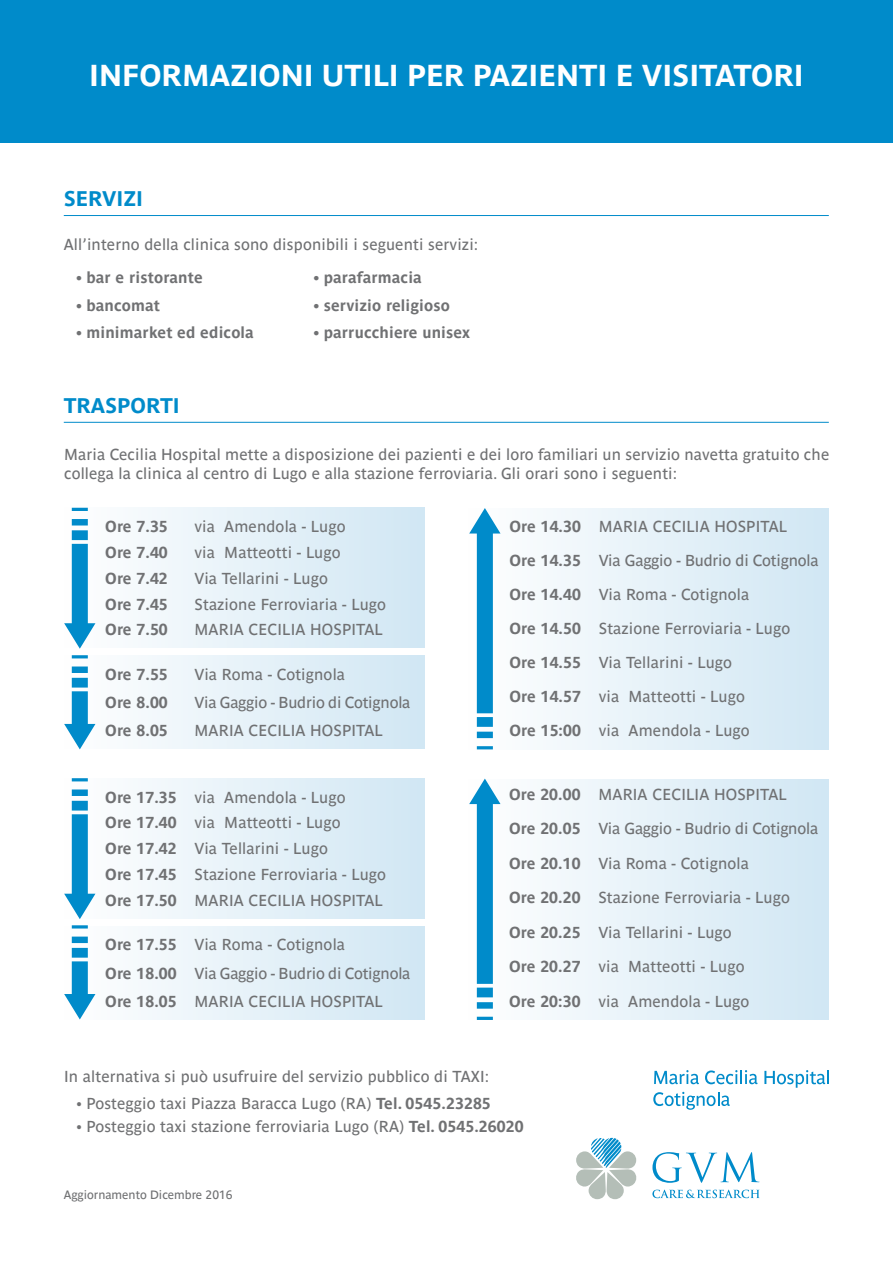
<style>
.page{position:relative;width:893px;height:1263px;background:#fff}
.page>*{position:absolute;margin:0;border:0;box-sizing:border-box;transform-origin:0 0}
.t1{font:700 30px "Parisine Ptf";color:#fff}
.t2{font:700 21px "Parisine Ptf";color:#008bca}
.t3{font:15.75px/33.9px "Parisine Ptf";letter-spacing:.01em;color:#707173}
.t4{font:700 15.75px "Parisine Ptf";letter-spacing:.01em;color:#707173}
.t5{font:15.75px "Parisine Ptf";letter-spacing:-.01em;color:#707173}
.t6{font:12px "Parisine Ptf";color:#707173}
.s1{font-weight:700}
</style>
<div class="page">
<svg style="left:652px;top:1152px;width:107px;height:31px"></svg>
<svg style="left:576px;top:1138px;width:61px;height:61px"></svg>
<svg style="left:652px;top:1189px;width:108px;height:9px"></svg>
<svg style="left:654px;top:1070px;width:45px;height:14px"></svg>
<svg style="left:705px;top:1070px;width:52px;height:14px"></svg>
<svg style="left:764px;top:1070px;width:65px;height:18px"></svg>
<svg style="left:653px;top:1092px;width:77px;height:18px"></svg>
<div style="left:0;top:0;width:893px;height:142px;background:#008bca"></div>
<hr style="left:64px;top:215px;width:765px;height:1px;background:#008bca">
<hr style="left:64px;top:422px;width:765px;height:1px;background:#008bca">
<div style="left:64px;top:508px;width:361px;height:140px;background:linear-gradient(to right,#fefefe,#d1e7f4)"></div>
<div style="left:64px;top:778px;width:361px;height:140px;background:linear-gradient(to right,#fefefe,#d1e7f4)"></div>
<div style="left:64px;top:655px;width:361px;height:94px;background:linear-gradient(to right,#fefefe,#d1e7f4)"></div>
<div style="left:64px;top:926px;width:361px;height:93px;background:linear-gradient(to right,#fefefe,#d1e7f4)"></div>
<div style="left:469px;top:508px;width:360px;height:241px;background:linear-gradient(to right,#fefefe,#d1e7f4)"></div>
<div style="left:468px;top:778px;width:361px;height:241px;background:linear-gradient(to right,#fefefe,#d1e7f4)"></div>
<svg style="left:64px;top:508px;width:31px;height:141px"></svg>
<svg style="left:64px;top:778px;width:31px;height:141px"></svg>
<svg style="left:64px;top:655px;width:31px;height:94px"></svg>
<svg style="left:64px;top:925px;width:31px;height:94px"></svg>
<svg style="left:469px;top:508px;width:31px;height:241px"></svg>
<svg style="left:469px;top:778px;width:31px;height:242px"></svg>
<h1 class="t1" style="left:89px;top:52px;width:716px">INFORMAZIONI UTILI PER PAZIENTI E VISITATORI</h1>
<h2 class="t2" style="left:64px;top:183px;width:81px">SERVIZI</h2>
<p class="t3" style="left:64px;top:226px;width:416px">All’interno della clinica sono disponibili i seguenti servizi:</p>
<p class="t4" style="left:77px;top:266px;width:128px">• bar e ristorante</p>
<p class="t4" style="left:77px;top:293px;width:85px">• bancomat</p>
<p class="t4" style="left:77px;top:321px;width:179px">• minimarket ed edicola</p>
<h2 class="t2" style="left:64px;top:389px;width:117px">TRASPORTI</h2>
<p class="t4" style="left:314px;top:266px;width:110px">• parafarmacia</p>
<p class="t4" style="left:314px;top:293px;width:138px">• servizio religioso</p>
<p class="t4" style="left:314px;top:321px;width:158px">• parrucchiere unisex</p>
<p class="t3" style="left:64px;top:444px;width:767px;line-height:18.9px">Maria Cecilia Hospital mette a disposizione dei pazienti e dei loro familiari un servizio navetta gratuito che collega la clinica al centro di Lugo e alla stazione ferroviaria. Gli orari sono i seguenti:</p>
<p class="t4" style="left:105px;top:515px;width:64px">Ore 7.35</p>
<p class="t3" style="left:195px;top:508px;width:152px">via Amendola - Lugo</p>
<p class="t4" style="left:105px;top:541px;width:64px">Ore 7.40</p>
<p class="t3" style="left:195px;top:534px;width:148px">via Matteotti - Lugo</p>
<p class="t4" style="left:105px;top:566px;width:64px">Ore 7.42</p>
<p class="t3" style="left:195px;top:560px;width:135px">Via Tellarini - Lugo</p>
<p class="t4" style="left:105px;top:592px;width:64px">Ore 7.45</p>
<p class="t3" style="left:195px;top:586px;width:193px">Stazione Ferroviaria - Lugo</p>
<p class="t4" style="left:105px;top:618px;width:64px">Ore 7.50</p>
<p class="t3" style="left:195px;top:611px;width:190px">MARIA CECILIA HOSPITAL</p>
<p class="t4" style="left:105px;top:662px;width:64px">Ore 7.55</p>
<p class="t3" style="left:195px;top:656px;width:152px">Via Roma - Cotignola</p>
<p class="t4" style="left:105px;top:690px;width:64px">Ore 8.00</p>
<p class="t5" style="left:195px;top:690px;width:217px">Via Gaggio - Budrio di Cotignola</p>
<p class="t4" style="left:105px;top:719px;width:64px">Ore 8.05</p>
<p class="t3" style="left:195px;top:712px;width:190px">MARIA CECILIA HOSPITAL</p>
<p class="t3" style="left:105px;top:783px;width:282px;line-height:25.8px"><span class="s1">Ore 17.35</span> via Amendola - Lugo<br><span class="s1">Ore 17.40</span> via Matteotti - Lugo<br><span class="s1">Ore 17.42</span> Via Tellarini - Lugo<br><span class="s1">Ore 17.45</span> Stazione Ferroviaria - Lugo<br><span class="s1">Ore 17.50</span> MARIA CECILIA HOSPITAL</p>
<p class="t3" style="left:105px;top:929px;width:307px;line-height:28.2px"><span class="s1">Ore 17.55</span> Via Roma - Cotignola<br><span class="s1">Ore 18.00</span> Via Gaggio - Budrio di Cotignola<br><span class="s1">Ore 18.05</span> MARIA CECILIA HOSPITAL</p>
<p class="t3" style="left:509px;top:508px;width:311px"><span class="s1">Ore 14.30</span> MARIA CECILIA HOSPITAL<br><span class="s1">Ore 14.35</span> Via Gaggio - Budrio di Cotignola<br><span class="s1">Ore 14.40</span> Via Roma - Cotignola<br><span class="s1">Ore 14.50</span> Stazione Ferroviaria - Lugo<br><span class="s1">Ore 14.55</span> Via Tellarini - Lugo<br><span class="s1">Ore 14.57</span> via Matteotti - Lugo<br><span class="s1">Ore 15:00</span> via Amendola - Lugo</p>
<p class="t3" style="left:509px;top:775px;width:311px;line-height:34.5px"><span class="s1">Ore 20.00</span> MARIA CECILIA HOSPITAL<br><span class="s1">Ore 20.05</span> Via Gaggio - Budrio di Cotignola<br><span class="s1">Ore 20.10</span> Via Roma - Cotignola<br><span class="s1">Ore 20.20</span> Stazione Ferroviaria - Lugo<br><span class="s1">Ore 20.25</span> Via Tellarini - Lugo<br><span class="s1">Ore 20.27</span> via Matteotti - Lugo<br><span class="s1">Ore 20:30</span> via Amendola - Lugo</p>
<p class="t3" style="left:64px;top:1058px;width:427px">In alternativa si può usufruire del servizio pubblico di TAXI:</p>
<p class="t3" style="left:77px;top:1085px;width:415px">• Posteggio taxi Piazza Baracca Lugo (RA) <span class="s1">Tel. 0545.23285</span></p>
<p class="t3" style="left:77px;top:1108px;width:448px">• Posteggio taxi stazione ferroviaria Lugo (RA) <span class="s1">Tel. 0545.26020</span></p>
<p class="t6" style="left:64px;top:1185px;width:170px">Aggiornamento Dicembre 2016</p>
</div>
